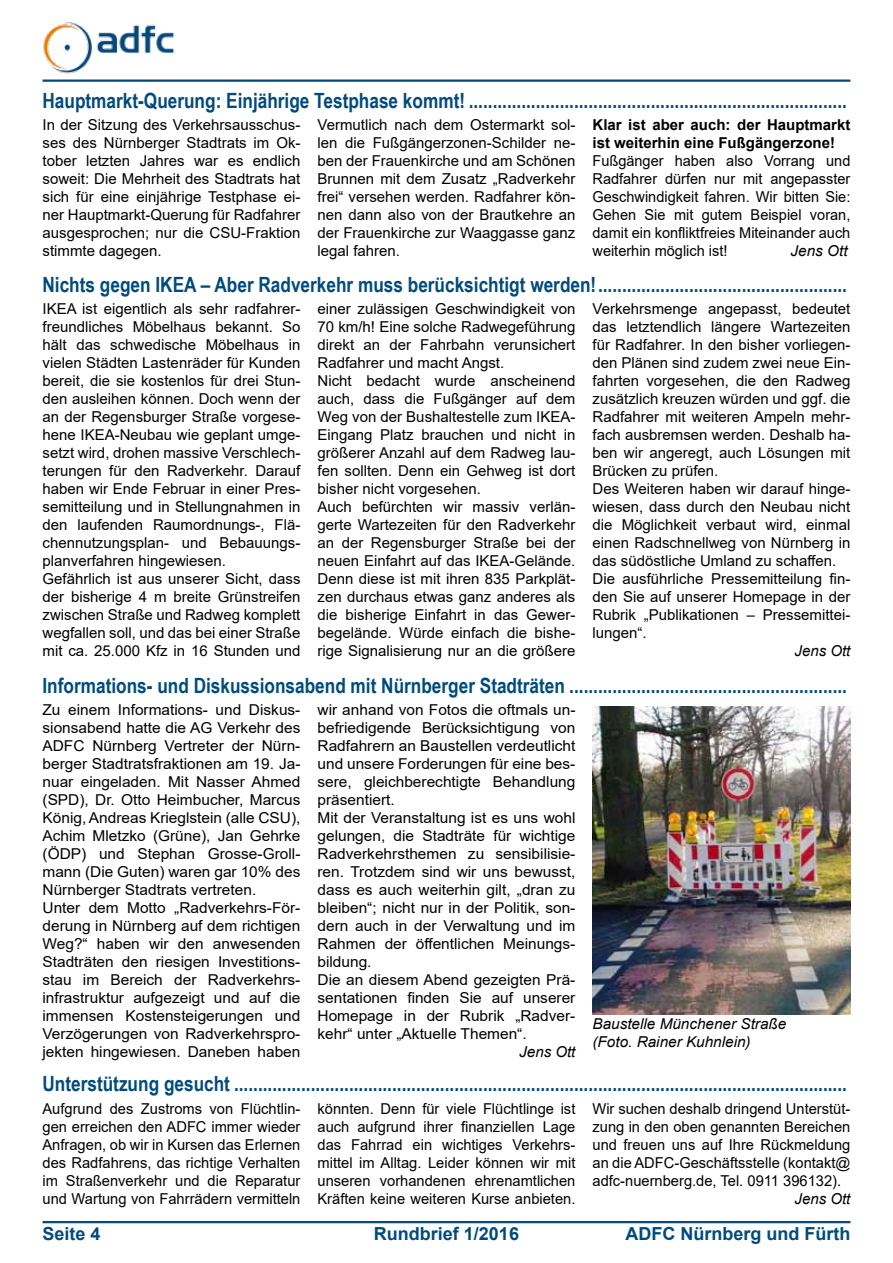
<style>
.page{position:relative;width:893px;height:1263px;background:#fff}
.page>*{position:absolute;margin:0;border:0;box-sizing:border-box;transform-origin:0 0}
.t1{font:700 21px "Arial Narrow";color:#004b7c}
.t2{font:700 18px "Arial";color:#004b7c}
.t3{font:15px/18px "Arial";color:#000;text-align:justify}
.t4{font:italic 15px/18px "Arial";color:#000}
.t5{font:700 15px/18px "Arial";color:#000}
</style>
<div class="page">
<hr style="left:43px;top:1221px;width:807px;height:2px;background:#004b7c">
<hr style="left:43px;top:80px;width:807px;height:2px;background:#004b7c">
<img style="left:43px;top:22px;width:132px;height:52px">
<img style="left:592px;top:707px;width:258px;height:307px">
<h1 class="t1" style="left:43px;top:88px;width:806px">Hauptmarkt-Querung: Einjährige Testphase kommt! ...............................................................................</h1>
<p class="t3" style="left:43px;top:116px;width:259px">In der Sitzung des Verkehrsausschus&shy;ses des Nürnberger Stadtrats im Ok&shy;tober letzten Jahres war es endlich soweit: Die Mehrheit des Stadtrats hat sich für eine einjährige Testphase ei&shy;ner Hauptmarkt-Querung für Radfahrer ausgesprochen; nur die CSU-Fraktion stimmte dagegen.</p>
<p class="t3" style="left:317px;top:116px;width:259px">Vermutlich nach dem Ostermarkt sol&shy;len die Fußgängerzonen-Schilder ne&shy;ben der Frauenkirche und am Schönen Brunnen mit dem Zusatz „Radverkehr frei“ versehen werden. Radfahrer kön&shy;nen dann also von der Brautkehre an der Frauenkirche zur Waaggasse ganz legal fahren.</p>
<p class="t5" style="left:592px;top:116px;width:259px">Klar ist aber auch: der Hauptmarkt ist weiterhin eine Fußgängerzone!</p>
<p class="t3" style="left:592px;top:152px;width:259px">Fußgänger haben also Vorrang und Radfahrer dürfen nur mit angepasster Geschwindigkeit fahren. Wir bitten Sie:<br>Gehen Sie mit gutem Beispiel voran, damit ein konfliktfreies Miteinander auch weiterhin möglich ist!</p>
<p class="t4" style="left:791px;top:242px;width:58px">Jens Ott</p>
<h1 class="t1" style="left:43px;top:272px;width:806px">Nichts gegen IKEA – Aber Radverkehr muss berücksichtigt werden!....................................................</h1>
<p class="t3" style="left:43px;top:300px;width:259px;text-align:left">IKEA ist eigentlich als sehr radfahrer&shy;freundliches Möbelhaus bekannt. So hält das schwedische Möbelhaus in vielen Städten Lastenräder für Kunden bereit, die sie kostenlos für drei Stun&shy;den ausleihen können. Doch wenn der an der Regensburger Straße vorgese&shy;hene IKEA-Neubau wie geplant umge&shy;setzt wird, drohen massive Verschlech&shy;terungen für den Radverkehr. Darauf haben wir Ende Februar in einer Pres&shy;semitteilung und in Stellungnahmen in den laufenden Raumordnungs-, Flä&shy;chennutzungsplan- und Bebauungs&shy;planverfahren hingewiesen.<br>Gefährlich ist aus unserer Sicht, dass der bisherige 4 m breite Grünstreifen zwischen Straße und Radweg komplett wegfallen soll, und das bei einer Straße mit ca. 25.000 Kfz in 16 Stunden und</p>
<p class="t3" style="left:317px;top:300px;width:259px;text-align:left">einer zulässigen Geschwindigkeit von 70 km/h! Eine solche Radwegeführung direkt an der Fahrbahn verunsichert Radfahrer und macht Angst.<br>Nicht bedacht wurde anscheinend auch, dass die Fußgänger auf dem Weg von der Bushaltestelle zum IKEA-Eingang Platz brauchen und nicht in größerer Anzahl auf dem Radweg lau&shy;fen sollten. Denn ein Gehweg ist dort bisher nicht vorgesehen.<br>Auch befürchten wir massiv verlän&shy;gerte Wartezeiten für den Radverkehr an der Regensburger Straße bei der neuen Einfahrt auf das IKEA-Gelände.<br>Denn diese ist mit ihren 835 Parkplät&shy;zen durchaus etwas ganz anderes als die bisherige Einfahrt in das Gewer&shy;begelände. Würde einfach die bishe&shy;rige Signalisierung nur an die größere</p>
<p class="t3" style="left:592px;top:300px;width:259px;text-align:left">Verkehrsmenge angepasst, bedeutet das letztendlich längere Wartezeiten für Radfahrer. In den bisher vorliegen&shy;den Plänen sind zudem zwei neue Ein&shy;fahrten vorgesehen, die den Radweg zusätzlich kreuzen würden und ggf. die Radfahrer mit weiteren Ampeln mehr&shy;fach ausbremsen werden. Deshalb ha&shy;ben wir angeregt, auch Lösungen mit Brücken zu prüfen.<br>Des Weiteren haben wir darauf hinge&shy;wiesen, dass durch den Neubau nicht die Möglichkeit verbaut wird, einmal einen Radschnellweg von Nürnberg in das südöstliche Umland zu schaffen.<br>Die ausführliche Pressemitteilung fin&shy;den Sie auf unserer Homepage in der Rubrik „Publikationen – Pressemittei&shy;lungen“.</p>
<p class="t4" style="left:795px;top:642px;width:57px">Jens Ott</p>
<h1 class="t1" style="left:43px;top:673px;width:806px">Informations- und Diskussionsabend mit Nürnberger Stadträten ..........................................................</h1>
<p class="t3" style="left:43px;top:701px;width:259px;text-align:left">Zu einem Informations- und Diskus&shy;sionsabend hatte die AG Verkehr des ADFC Nürnberg Vertreter der Nürn&shy;berger Stadtratsfraktionen am 19. Ja&shy;nuar eingeladen. Mit Nasser Ahmed (SPD), Dr. Otto Heimbucher, Marcus König, Andreas Krieglstein (alle CSU), Achim Mletzko (Grüne), Jan Gehrke (ÖDP) und Stephan Grosse-Groll&shy;mann (Die Guten) waren gar 10% des Nürnberger Stadtrats vertreten.<br>Unter dem Motto „Radverkehrs-För&shy;derung in Nürnberg auf dem richtigen Weg?“ haben wir den anwesenden Stadträten den riesigen Investitions&shy;stau im Bereich der Radverkehrs&shy;infrastruktur aufgezeigt und auf die immensen Kostensteigerungen und Verzögerungen von Radverkehrspro&shy;jekten hingewiesen. Daneben haben</p>
<p class="t3" style="left:317px;top:701px;width:259px;text-align:left">wir anhand von Fotos die oftmals un&shy;befriedigende Berücksichtigung von Radfahrern an Baustellen verdeutlicht und unsere Forderungen für eine bes&shy;sere, gleichberechtigte Behandlung präsentiert.<br>Mit der Veranstaltung ist es uns wohl gelungen, die Stadträte für wichtige Radverkehrsthemen zu sensibilisie&shy;ren. Trotzdem sind wir uns bewusst, dass es auch weiterhin gilt, „dran zu bleiben“; nicht nur in der Politik, son&shy;dern auch in der Verwaltung und im Rahmen der öffentlichen Meinungs&shy;bildung.<br>Die an diesem Abend gezeigten Prä&shy;sentationen finden Sie auf unserer Homepage in der Rubrik „Radver&shy;kehr“ unter „Aktuelle Themen“.</p>
<p class="t4" style="left:592px;top:1015px;width:195px">Baustelle Münchener Straße (Foto. Rainer Kuhnlein)</p>
<h1 class="t1" style="left:43px;top:1072px;width:806px">Unterstützung gesucht ................................................................................................................................</h1>
<p class="t3" style="left:43px;top:1099px;width:259px">Aufgrund des Zustroms von Flüchtlin&shy;gen erreichen den ADFC immer wieder Anfragen, ob wir in Kursen das Erlernen des Radfahrens, das richtige Verhalten im Straßenverkehr und die Reparatur und Wartung von Fahrrädern vermitteln</p>
<p class="t3" style="left:317px;top:1099px;width:259px">könnten. Denn für viele Flüchtlinge ist auch aufgrund ihrer finanziellen Lage das Fahrrad ein wichtiges Verkehrs&shy;mittel im Alltag. Leider können wir mit unseren vorhandenen ehrenamtlichen Kräften keine weiteren Kurse anbieten.</p>
<p class="t3" style="left:592px;top:1099px;width:259px">Wir suchen deshalb dringend Unterstüt&shy;zung in den oben genannten Bereichen und freuen uns auf Ihre Rückmeldung an die ADFC-Geschäftsstelle (kontakt@ adfc-nuernberg.de, Tel. 0911 396132).</p>
<p class="t4" style="left:519px;top:1043px;width:58px">Jens Ott</p>
<p class="t4" style="left:795px;top:1190px;width:57px">Jens Ott</p>
<p class="t2" style="left:43px;top:1221px;width:60px">Seite 4</p>
<p class="t2" style="left:374px;top:1221px;width:147px">Rundbrief 1/2016</p>
<p class="t2" style="left:625px;top:1221px;width:226px">ADFC Nürnberg und Fürth</p>
</div>
